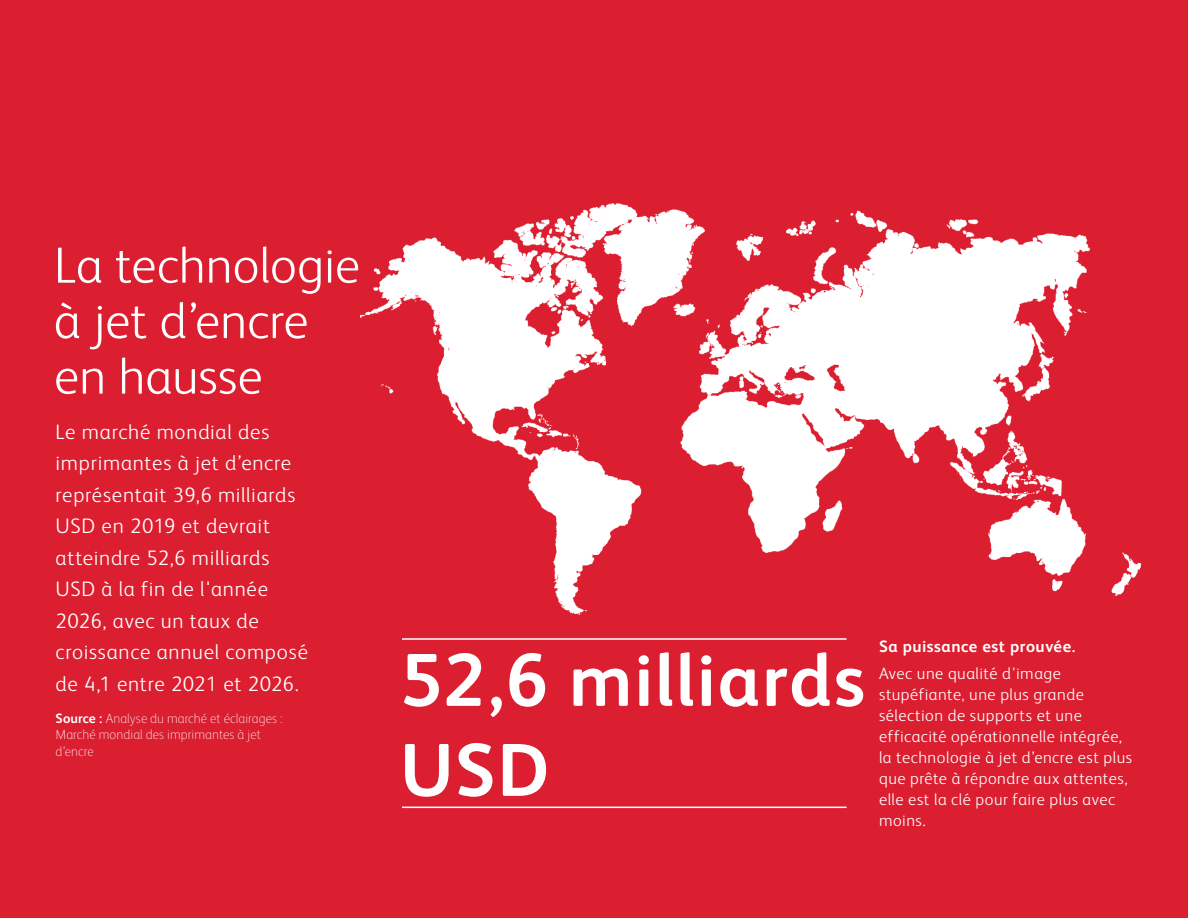
<style>
.page{position:relative;width:1188px;height:918px;background:#db1e30}
.page>*{position:absolute;margin:0;border:0;box-sizing:border-box;transform-origin:0 0}
.Intro{font:700 75px/90px "Xerox Sans";letter-spacing:.025em;color:#fff}
.Page_Title_Reverse{font:300 51px/55.5px "Xerox Sans";color:#fff}
.Intro_Reverse{font:300 21px/31.5px "Xerox Sans";letter-spacing:.035em;color:#fff}
.Body_Subhead{font:300 16.5px/21px "Xerox Sans";letter-spacing:.03em;color:#fff}
.Body_Subhead-2{font:700 16.5px "Xerox Sans";letter-spacing:.03em;color:#fff}
.Footer__xerox_com{font:100 13.5px/16.5px "Xerox Sans";letter-spacing:.01em;color:#fff}
.s1{font-weight:700}
</style>
<div class="page">
<img style="left:361px;top:203px;width:781px;height:412px">
<hr style="left:402px;top:638px;width:445px;height:2px;background:#fff">
<hr style="left:402px;top:807px;width:445px;height:1px;background:#fff">
<p class="Page_Title_Reverse" style="left:54px;top:235px;width:308px">La technologie à jet d’encre en hausse</p>
<p class="Intro_Reverse" style="left:56px;top:415px;width:254px">Le marché mondial des imprimantes à jet d’encre représentait 39,6 milliards<br>USD en 2019 et devrait atteindre 52,6 milliards<br>USD à la fin de l'année<br>2026, avec un taux de croissance annuel composé de 4,1 entre 2021 et 2026.</p>
<p class="Footer__xerox_com" style="left:56px;top:709px;width:229px"><span class="s1">Source :</span> Analyse du marché et éclairages :<br>Marché mondial des imprimantes à jet d’encre</p>
<p class="Intro" style="left:400px;top:632px;width:467px">52,6 milliards<br>USD</p>
<p class="Body_Subhead-2" style="left:879px;top:635px;width:198px">Sa puissance est prouvée.</p>
<p class="Body_Subhead" style="left:879px;top:663px;width:255px">Avec une qualité d'image stupéfiante, une plus grande sélection de supports et une efficacité opérationnelle intégrée, la technologie à jet d’encre est plus que prête à répondre aux attentes, elle est la clé pour faire plus avec moins.</p>
</div>
